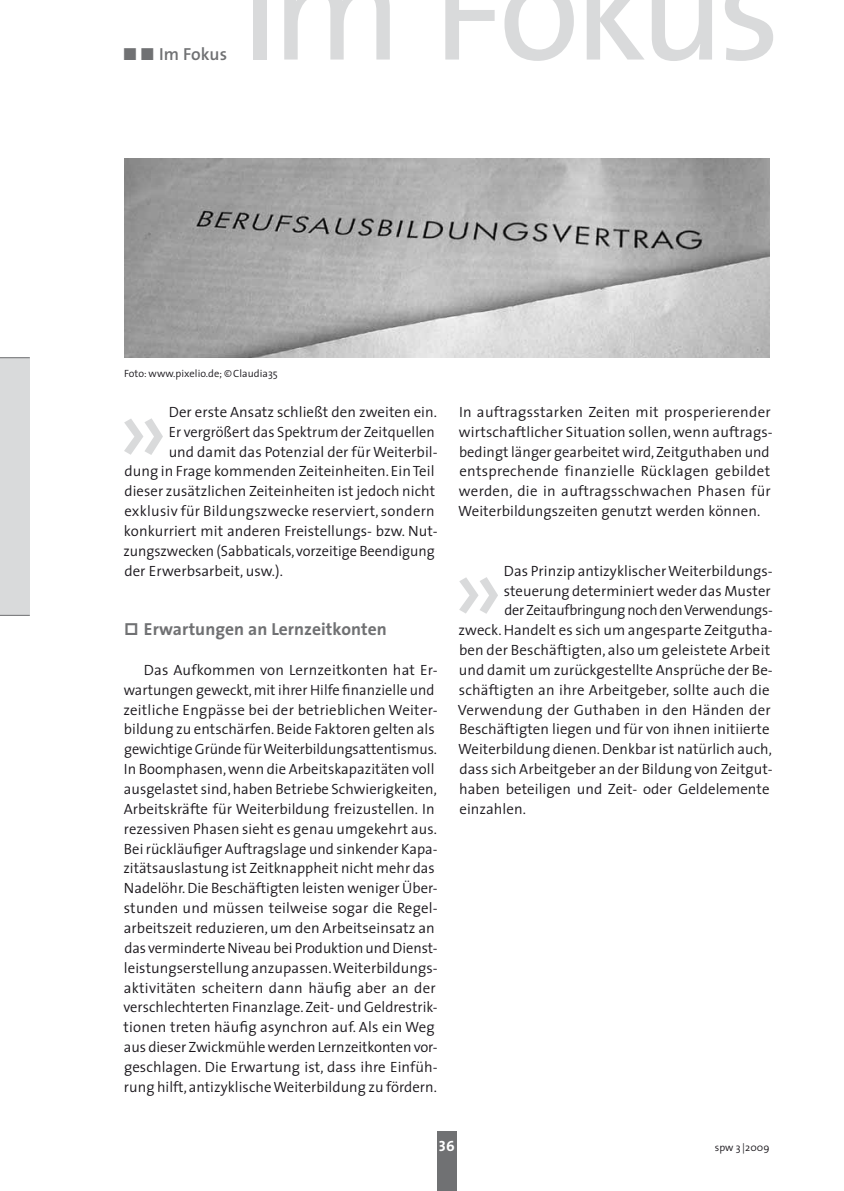
<style>
.page{position:relative;width:844px;height:1191px;background:#fff}
.page>*{position:absolute;margin:0;border:0;box-sizing:border-box;transform-origin:0 0}
.t1{font:101.5px "The Sans";color:#d9dadb}
.t2{font:700 17.5px "The Sans";letter-spacing:.005em;color:#707173}
.t3{font:600 17.5px "The Sans";letter-spacing:.005em;color:#707173}
.t4{font:300 14.88px/19.8px "The Sans";letter-spacing:.005em;color:#1a171c}
.t5{font:300 14.88px "The Sans";letter-spacing:.005em;color:#1a171c;scale:.96 1}
.t6{font:14.88px "The Sans Bold Caps";color:#fff}
.t7{font:300 10.5px "The Sans";letter-spacing:.005em;color:#1a171c}
.s1{font-family:"The Sans Bold Expert";font-weight:400}
</style>
<div class="page">
<div style="left:437px;top:1131px;width:19px;height:60px;background:#707173"></div>
<div style="left:0;top:357px;width:30px;height:258px;background:#d9dadb"></div>
<hr style="left:0;top:357px;width:30px;height:1px;background:#707173">
<hr style="left:0;top:615px;width:30px;height:1px;background:#707173">
<div style="left:252px;top:0;width:14px;height:60px;background:#d9dadb"></div>
<svg style="left:284px;top:0;width:106px;height:60px"></svg>
<svg style="left:445px;top:0;width:49px;height:60px"></svg>
<svg style="left:504px;top:0;width:69px;height:61px"></svg>
<svg style="left:586px;top:0;width:58px;height:60px"></svg>
<svg style="left:652px;top:0;width:59px;height:61px"></svg>
<svg style="left:725px;top:0;width:48px;height:61px"></svg>
<img style="left:124px;top:159px;width:645px;height:198px">
<p class="t3" style="left:122px;top:39px;width:106px"><span class="s1">óó</span> Im Fokus</p>
<p class="t7" style="left:124px;top:365px;width:155px">Foto: www.pixelio.de; ©Claudia35</p>
<p class="t4" style="left:169px;top:401px;width:269px">Der erste Ansatz schließt den zweiten ein.</p>
<p class="t4" style="left:169px;top:421px;width:267px">Er vergrößert das Spektrum der Zeitquellen</p>
<p class="t4" style="left:169px;top:441px;width:270px">und damit das Potenzial der für Weiterbil-</p>
<p class="t4" style="left:124px;top:461px;width:311px">dung in Frage kommenden Zeiteinheiten. Ein Teil</p>
<p class="t4" style="left:124px;top:481px;width:312px">dieser zusätzlichen Zeiteinheiten ist jedoch nicht</p>
<p class="t4" style="left:124px;top:501px;width:312px">exklusiv für Bildungszwecke reserviert, sondern</p>
<p class="t4" style="left:124px;top:520px;width:315px">konkurriert mit anderen Freistellungs- bzw. Nut-</p>
<p class="t4" style="left:123px;top:540px;width:313px">zungszwecken (Sabbaticals, vorzeitige Beendigung</p>
<p class="t4" style="left:124px;top:560px;width:160px">der Erwerbsarbeit, usw.).</p>
<h1 class="t1" style="left:117px;top:343px;width:53px">»</h1>
<p class="t2" style="left:124px;top:614px;width:264px"><span class="s1">ò</span> Erwartungen an Lernzeitkonten</p>
<p class="t4" style="left:123px;top:659px;width:316px;text-indent:20px">Das Aufkommen von Lernzeitkonten hat Er&shy;wartungen geweckt, mit ihrer Hilfe finanzielle und zeitliche Engpässe bei der betrieblichen Weiter&shy;bildung zu entschärfen. Beide Faktoren gelten als gewichtige Gründe für Weiterbildungsattentismus.<br>In Boomphasen, wenn die Arbeitskapazitäten voll ausgelastet sind, haben Betriebe Schwierigkeiten, Arbeitskräfte für Weiterbildung freizustellen. In rezessiven Phasen sieht es genau umgekehrt aus.<br>Bei rückläufiger Auftragslage und sinkender Kapa&shy;zitätsauslastung ist Zeitknappheit nicht mehr das Nadelöhr. Die Beschäftigten leisten weniger Über&shy;stunden und müssen teilweise sogar die Regel&shy;arbeitszeit reduzieren, um den Arbeitseinsatz an das verminderte Niveau bei Produktion und Dienst&shy;leistungserstellung anzupassen. Weiterbildungs&shy;aktivitäten scheitern dann häufig aber an der verschlechterten Finanzlage. Zeit- und Geldrestrik&shy;tionen treten häufig asynchron auf. Als ein Weg aus dieser Zwickmühle werden Lernzeitkonten vor&shy;geschlagen. Die Erwartung ist, dass ihre Einfüh&shy;rung hilft, antizyklische Weiterbildung zu fördern.</p>
<p class="t4" style="left:458px;top:401px;width:316px">In auftragsstarken Zeiten mit prosperierender wirtschaftlicher Situation sollen, wenn auftrags&shy;bedingt länger gearbeitet wird, Zeitguthaben und entsprechende finanzielle Rücklagen gebildet werden, die in auftragsschwachen Phasen für Weiterbildungszeiten genutzt werden können.</p>
<p class="t4" style="left:504px;top:560px;width:270px">Das Prinzip antizyklischer Weiterbildungs-</p>
<p class="t4" style="left:503px;top:580px;width:268px">steuerung determiniert weder das Muster</p>
<p class="t5" style="left:504px;top:598px;width:281px">der Zeitaufbringung noch den Verwendungs-</p>
<p class="t4" style="left:458px;top:620px;width:316px">zweck. Handelt es sich um angesparte Zeitgutha-</p>
<p class="t4" style="left:459px;top:639px;width:312px">ben der Beschäftigten, also um geleistete Arbeit</p>
<p class="t4" style="left:459px;top:659px;width:315px">und damit um zurückgestellte Ansprüche der Be-</p>
<p class="t4" style="left:459px;top:679px;width:312px">schäftigten an ihre Arbeitgeber, sollte auch die</p>
<p class="t4" style="left:458px;top:699px;width:314px">Verwendung der Guthaben in den Händen der</p>
<p class="t4" style="left:459px;top:719px;width:312px">Beschäftigten liegen und für von ihnen initiierte</p>
<p class="t4" style="left:458px;top:739px;width:315px">Weiterbildung dienen. Denkbar ist natürlich auch,</p>
<p class="t4" style="left:459px;top:758px;width:315px">dass sich Arbeitgeber an der Bildung von Zeitgut-</p>
<p class="t4" style="left:459px;top:778px;width:312px">haben beteiligen und Zeit- oder Geldelemente</p>
<p class="t4" style="left:459px;top:798px;width:68px">einzahlen.</p>
<h1 class="t1" style="left:451px;top:502px;width:53px">»</h1>
<p class="t6" style="left:439px;top:1133px;width:17px">36</p>
<p class="t7" style="left:714px;top:1139px;width:56px">spw 3 |2009</p>
</div>
